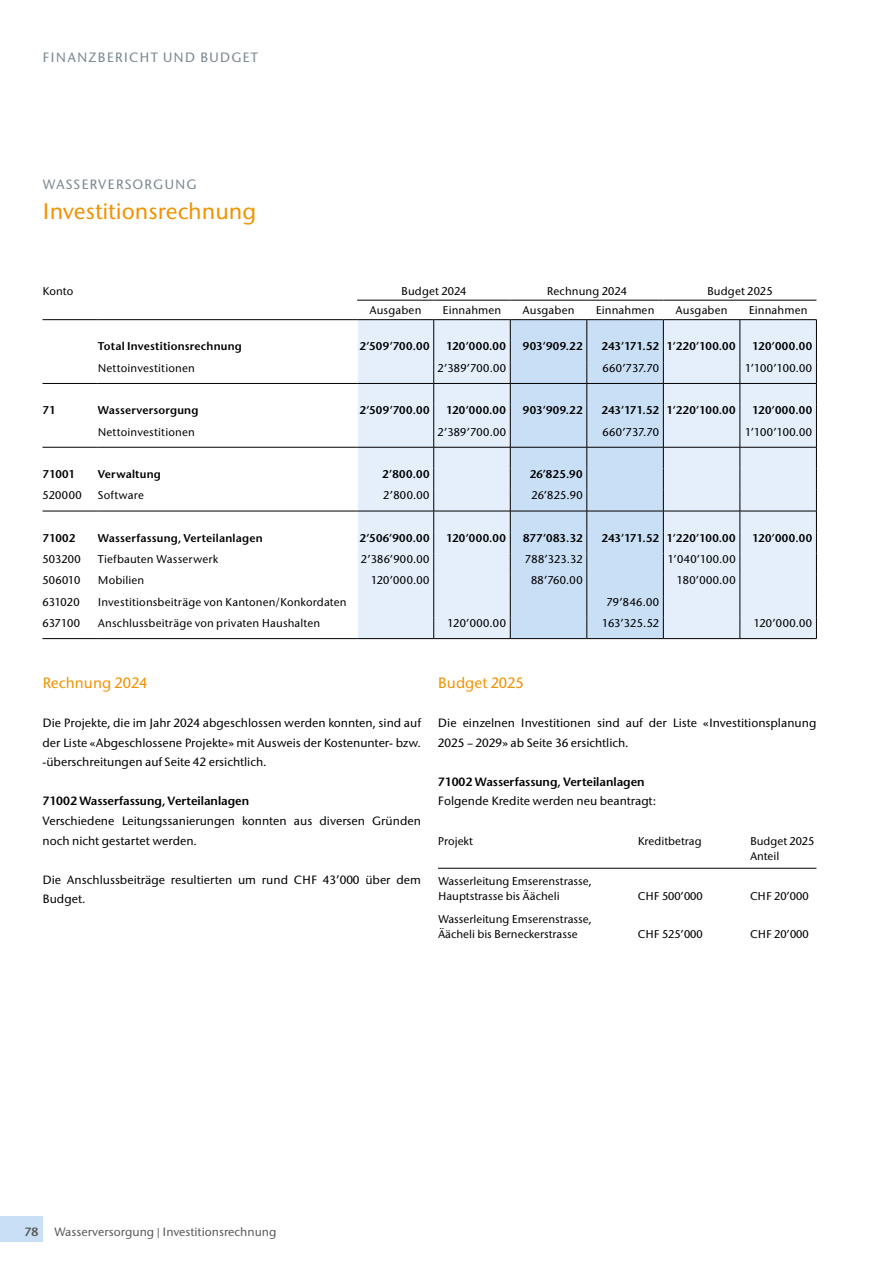
<style>
.page{position:relative;width:893px;height:1263px;background:#fff}
.page>*{position:absolute;margin:0;border:0;box-sizing:border-box;transform-origin:0 0}
.t1{font:500 22.5px "Stone Sans ITC";color:#f39200}
.t2{font:500 15px "Stone Sans ITC";color:#f39200}
.t3{font:500 13.5px "Stone Sans ITC";letter-spacing:.08em;color:#7a8891}
.t4{font:500 12px/19.5px "Stone Sans ITC";color:#000}
.t5{font:600 12px "Stone Sans ITC";color:#000}
.t6{font:500 12px "Stone Sans ITC";color:#575756}
.t7{font:600 12px "Stone Sans ITC";color:#575756}
.t8{font:500 11.25px/15px "Stone Sans ITC";letter-spacing:.005em;color:#000}
.t9{font:600 11.25px "Stone Sans ITC";letter-spacing:.02em;color:#000}
</style>
<div class="page">
<div style="left:0;top:1216px;width:43px;height:26px;background:#c8dff5"></div>
<div style="left:358px;top:320px;width:458px;height:318px;background:#e4effb"></div>
<div style="left:511px;top:320px;width:152px;height:318px;background:#c8dff5"></div>
<svg style="left:433px;top:320px;width:1px;height:318px"></svg>
<svg style="left:510px;top:320px;width:1px;height:318px"></svg>
<svg style="left:587px;top:320px;width:1px;height:318px"></svg>
<svg style="left:663px;top:320px;width:1px;height:318px"></svg>
<svg style="left:740px;top:320px;width:1px;height:318px"></svg>
<svg style="left:816px;top:320px;width:1px;height:318px"></svg>
<hr style="left:43px;top:638px;width:55px;height:1px;background:#000">
<hr style="left:98px;top:638px;width:259px;height:1px;background:#000">
<hr style="left:357px;top:638px;width:77px;height:1px;background:#000">
<hr style="left:434px;top:638px;width:76px;height:1px;background:#000">
<hr style="left:510px;top:638px;width:77px;height:1px;background:#000">
<hr style="left:587px;top:638px;width:76px;height:1px;background:#000">
<hr style="left:663px;top:638px;width:77px;height:1px;background:#000">
<hr style="left:740px;top:638px;width:77px;height:1px;background:#000">
<hr style="left:43px;top:383px;width:55px;height:1px;background:#000">
<hr style="left:98px;top:383px;width:259px;height:1px;background:#000">
<hr style="left:357px;top:383px;width:77px;height:1px;background:#000">
<hr style="left:434px;top:383px;width:76px;height:1px;background:#000">
<hr style="left:510px;top:383px;width:77px;height:1px;background:#000">
<hr style="left:587px;top:383px;width:76px;height:1px;background:#000">
<hr style="left:663px;top:383px;width:77px;height:1px;background:#000">
<hr style="left:740px;top:383px;width:77px;height:1px;background:#000">
<hr style="left:43px;top:447px;width:55px;height:1px;background:#000">
<hr style="left:98px;top:447px;width:259px;height:1px;background:#000">
<hr style="left:357px;top:447px;width:77px;height:1px;background:#000">
<hr style="left:434px;top:447px;width:76px;height:1px;background:#000">
<hr style="left:510px;top:447px;width:77px;height:1px;background:#000">
<hr style="left:587px;top:447px;width:76px;height:1px;background:#000">
<hr style="left:663px;top:447px;width:77px;height:1px;background:#000">
<hr style="left:740px;top:447px;width:77px;height:1px;background:#000">
<hr style="left:43px;top:319px;width:55px;height:1px;background:#000">
<hr style="left:98px;top:319px;width:259px;height:1px;background:#000">
<hr style="left:357px;top:319px;width:77px;height:1px;background:#000">
<hr style="left:434px;top:319px;width:76px;height:1px;background:#000">
<hr style="left:510px;top:319px;width:77px;height:1px;background:#000">
<hr style="left:587px;top:319px;width:76px;height:1px;background:#000">
<hr style="left:663px;top:319px;width:77px;height:1px;background:#000">
<hr style="left:740px;top:319px;width:77px;height:1px;background:#000">
<hr style="left:357px;top:300px;width:77px;height:1px;background:#000">
<hr style="left:434px;top:300px;width:76px;height:1px;background:#000">
<hr style="left:510px;top:300px;width:77px;height:1px;background:#000">
<hr style="left:587px;top:300px;width:76px;height:1px;background:#000">
<hr style="left:663px;top:300px;width:77px;height:1px;background:#000">
<hr style="left:740px;top:300px;width:76px;height:1px;background:#000">
<hr style="left:43px;top:511px;width:55px;height:1px;background:#000">
<hr style="left:98px;top:511px;width:259px;height:1px;background:#000">
<hr style="left:357px;top:511px;width:77px;height:1px;background:#000">
<hr style="left:434px;top:511px;width:76px;height:1px;background:#000">
<hr style="left:510px;top:511px;width:77px;height:1px;background:#000">
<hr style="left:587px;top:511px;width:76px;height:1px;background:#000">
<hr style="left:663px;top:511px;width:77px;height:1px;background:#000">
<hr style="left:740px;top:511px;width:77px;height:1px;background:#000">
<hr style="left:438px;top:868px;width:378px;height:1px;background:#000">
<p class="t3" style="left:43px;top:49px;width:217px">FINANZBERICHT UND BUDGET</p>
<p class="t3" style="left:43px;top:176px;width:156px">WASSERVERSORGUNG</p>
<h1 class="t1" style="left:43px;top:197px;width:215px">Investitionsrechnung</h1>
<p class="t8" style="left:43px;top:283px;width:32px">Konto</p>
<p class="t8" style="left:401px;top:283px;width:67px">Budget 2024</p>
<p class="t8" style="left:547px;top:283px;width:82px">Rechnung 2024</p>
<p class="t8" style="left:707px;top:283px;width:67px">Budget 2025</p>
<p class="t8" style="left:369px;top:303px;width:53px">Ausgaben</p>
<p class="t8" style="left:443px;top:303px;width:60px">Einnahmen</p>
<p class="t8" style="left:523px;top:303px;width:53px">Ausgaben</p>
<p class="t8" style="left:596px;top:303px;width:60px">Einnahmen</p>
<p class="t8" style="left:676px;top:303px;width:53px">Ausgaben</p>
<p class="t8" style="left:749px;top:303px;width:60px">Einnahmen</p>
<p class="t9" style="left:98px;top:339px;width:146px">Total Investitionsrechnung</p>
<p class="t9" style="left:359px;top:339px;width:71px">2’509’700.00</p>
<p class="t9" style="left:446px;top:339px;width:61px">120’000.00</p>
<p class="t9" style="left:523px;top:339px;width:61px">903’909.22</p>
<p class="t9" style="left:601px;top:339px;width:136px">243’171.52 1’220’100.00</p>
<p class="t9" style="left:752px;top:339px;width:61px">120’000.00</p>
<p class="t8" style="left:98px;top:360px;width:99px">Nettoinvestitionen</p>
<p class="t8" style="left:437px;top:360px;width:70px">2’389’700.00</p>
<p class="t8" style="left:603px;top:360px;width:58px">660’737.70</p>
<p class="t8" style="left:745px;top:360px;width:69px">1’100’100.00</p>
<p class="t9" style="left:43px;top:403px;width:14px">71</p>
<p class="t9" style="left:98px;top:403px;width:102px">Wasserversorgung</p>
<p class="t9" style="left:359px;top:403px;width:71px">2’509’700.00</p>
<p class="t9" style="left:446px;top:403px;width:61px">120’000.00</p>
<p class="t9" style="left:523px;top:403px;width:61px">903’909.22</p>
<p class="t9" style="left:601px;top:403px;width:136px">243’171.52 1’220’100.00</p>
<p class="t9" style="left:752px;top:403px;width:61px">120’000.00</p>
<p class="t8" style="left:98px;top:424px;width:99px">Nettoinvestitionen</p>
<p class="t8" style="left:437px;top:424px;width:70px">2’389’700.00</p>
<p class="t8" style="left:603px;top:424px;width:58px">660’737.70</p>
<p class="t8" style="left:745px;top:424px;width:69px">1’100’100.00</p>
<p class="t9" style="left:43px;top:467px;width:34px">71001</p>
<p class="t9" style="left:98px;top:467px;width:65px">Verwaltung</p>
<p class="t9" style="left:382px;top:467px;width:49px">2’800.00</p>
<p class="t9" style="left:530px;top:467px;width:54px">26’825.90</p>
<p class="t8" style="left:43px;top:488px;width:41px">520000</p>
<p class="t8" style="left:98px;top:488px;width:48px">Software</p>
<p class="t8" style="left:383px;top:488px;width:48px">2’800.00</p>
<p class="t8" style="left:531px;top:488px;width:53px">26’825.90</p>
<p class="t9" style="left:43px;top:530px;width:34px">71002</p>
<p class="t9" style="left:98px;top:530px;width:166px">Wasserfassung, Verteilanlagen</p>
<p class="t9" style="left:359px;top:530px;width:71px">2’506’900.00</p>
<p class="t9" style="left:446px;top:530px;width:61px">120’000.00</p>
<p class="t9" style="left:523px;top:530px;width:61px">877’083.32</p>
<p class="t9" style="left:601px;top:530px;width:136px">243’171.52 1’220’100.00</p>
<p class="t9" style="left:752px;top:530px;width:61px">120’000.00</p>
<p class="t8" style="left:43px;top:552px;width:40px">503200</p>
<p class="t8" style="left:98px;top:552px;width:122px">Tiefbauten Wasserwerk</p>
<p class="t8" style="left:361px;top:552px;width:70px">2’386’900.00</p>
<p class="t8" style="left:525px;top:552px;width:59px">788’323.32</p>
<p class="t8" style="left:668px;top:552px;width:69px">1’040’100.00</p>
<p class="t8" style="left:42px;top:573px;width:39px">506010</p>
<p class="t8" style="left:98px;top:573px;width:48px">Mobilien</p>
<p class="t8" style="left:371px;top:573px;width:60px">120’000.00</p>
<p class="t8" style="left:531px;top:573px;width:53px">88’760.00</p>
<p class="t8" style="left:677px;top:573px;width:60px">180’000.00</p>
<p class="t8" style="left:42px;top:594px;width:39px">631020</p>
<p class="t8" style="left:98px;top:594px;width:250px">Investitionsbeiträge von Kantonen/Konkordaten</p>
<p class="t8" style="left:606px;top:594px;width:54px">79’846.00</p>
<p class="t8" style="left:42px;top:616px;width:39px">637100</p>
<p class="t8" style="left:98px;top:616px;width:224px">Anschlussbeiträge von privaten Haushalten</p>
<p class="t8" style="left:448px;top:616px;width:60px">120’000.00</p>
<p class="t8" style="left:602px;top:616px;width:58px">163’325.52</p>
<p class="t8" style="left:754px;top:616px;width:60px">120’000.00</p>
<h2 class="t2" style="left:43px;top:674px;width:107px">Rechnung 2024</h2>
<p class="t4" style="left:43px;top:713px;width:380px;text-align:justify">Die Projekte, die im Jahr 2024 abgeschlossen werden konnten, sind auf der Liste «Abgeschlossene Projekte» mit Ausweis der Kostenunter- bzw. -überschreitungen auf Seite 42 ersichtlich.</p>
<p class="t5" style="left:43px;top:793px;width:208px">71002 Wasserfassung, Verteilanlagen</p>
<p class="t4" style="left:43px;top:811px;width:380px">Verschiedene Leitungssanierungen konnten aus diversen Gründen noch nicht gestartet werden.</p>
<p class="t4" style="left:43px;top:870px;width:380px">Die Anschlussbeiträge resultierten um rund CHF 43’000 über dem<br>Budget.</p>
<h2 class="t2" style="left:438px;top:674px;width:87px">Budget 2025</h2>
<p class="t4" style="left:438px;top:713px;width:380px">Die einzelnen Investitionen sind auf der Liste «Investitionsplanung<br>2025 – 2029» ab Seite 36 ersichtlich.</p>
<p class="t5" style="left:438px;top:774px;width:208px">71002 Wasserfassung, Verteilanlagen</p>
<p class="t4" style="left:438px;top:792px;width:220px">Folgende Kredite werden neu beantragt:</p>
<p class="t8" style="left:438px;top:833px;width:36px">Projekt</p>
<p class="t8" style="left:638px;top:833px;width:65px">Kreditbetrag</p>
<p class="t8" style="left:750px;top:833px;width:66px">Budget 2025<br>Anteil</p>
<p class="t8" style="left:438px;top:874px;width:155px">Wasserleitung Emserenstrasse,<br>Hauptstrasse bis Äächeli</p>
<p class="t8" style="left:638px;top:889px;width:66px">CHF 500’000</p>
<p class="t8" style="left:750px;top:889px;width:60px">CHF 20’000</p>
<p class="t8" style="left:438px;top:911px;width:155px">Wasserleitung Emserenstrasse,<br>Äächeli bis Berneckerstrasse</p>
<p class="t8" style="left:638px;top:926px;width:66px">CHF 525’000</p>
<p class="t8" style="left:750px;top:926px;width:60px">CHF 20’000</p>
<p class="t7" style="left:25px;top:1224px;width:15px">78</p>
<p class="t6" style="left:54px;top:1224px;width:224px">Wasserversorgung | Investitionsrechnung</p>
</div>
